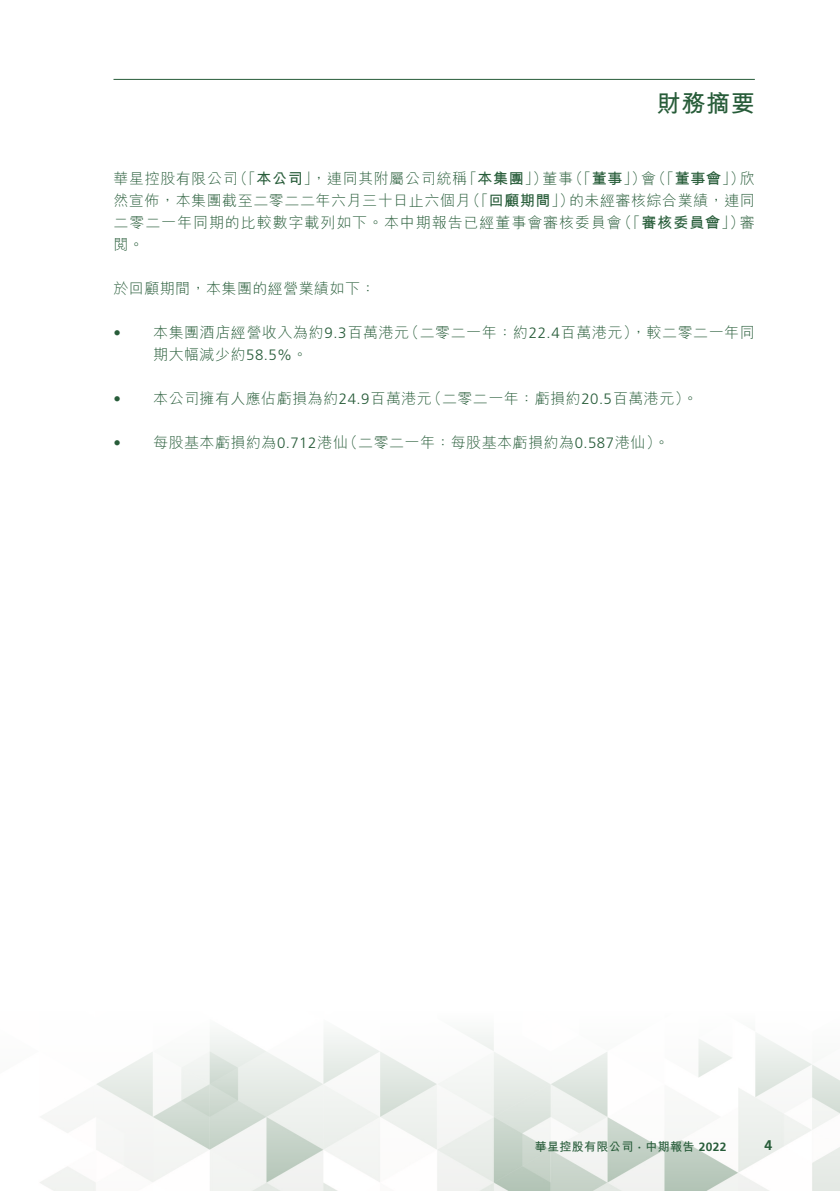
<style>
.page{position:relative;width:840px;height:1191px;background:#fff}
.page>*{position:absolute;margin:0;border:0;box-sizing:border-box;transform-origin:0 0}
.t1{font:700 24px "M Hei HK";color:#275c39}
.t2{font:300 15px "M Hei HK";letter-spacing:.035em;color:#275c39}
.t3{font:300 15px/22px "M Hei HK";letter-spacing:.06em;color:#275c39}
.t4{font:700 15px "M Hei HK";letter-spacing:.06em;color:#275c39}
.t5{font:300 15px "Frutiger LT Std";color:#275c39}
.t6{font:700 14px "Frutiger LT Std";color:#275c39}
.t7{font:700 12px "M Hei HK";letter-spacing:.03em;color:#275c39}
.s1{font-weight:700}
.s2{font-weight:300}
.s3{font-family:"Frutiger LT Std"}
</style>
<div class="page">
<img style="left:40px;top:1033px;width:799px;height:158px">
<hr style="left:113px;top:79px;width:641px;height:1px;background:#275c39">
<h1 class="t1" style="left:656px;top:86px;width:100px">財務摘要</h1>
<p class="t2" style="left:568px;top:170px;width:178px">（「<span class="s1">董事</span>」）（「<span class="s1">董事會</span>」）</p>
<p class="t2" style="left:233px;top:170px;width:235px">（「<span class="s1">本公司</span>，」連同其附屬公司統稱</p>
<p class="t2" style="left:462px;top:170px;width:87px">「<span class="s1">本集團</span>」）</p>
<p class="t2" style="left:640px;top:170px;width:16px">會</p>
<p class="t2" style="left:739px;top:170px;width:16px">欣</p>
<p class="t2" style="left:113px;top:170px;width:126px">華星控股有限公司</p>
<p class="t2" style="left:542px;top:170px;width:32px">董事</p>
<p class="t2" style="left:465px;top:192px;width:110px">（「<span class="s1">回顧期間</span>」）</p>
<p class="t2" style="left:568px;top:192px;width:187px">的未經審核綜合業績，連同</p>
<p class="t2" style="left:113px;top:192px;width:358px">然宣佈，本集團截至二零二二年六月三十日止六個月</p>
<p class="t4" style="left:617px;top:211px;width:129px"><span class="s2">（「</span>審核委員會<span class="s2">」）</span></p>
<p class="t3" style="left:113px;top:211px;width:509px">二零二一年同期的比較數字載列如下。本中期報告已經董事會審核委員會閱。</p>
<p class="t2" style="left:113px;top:280px;width:263px">於回顧期間，本集團的經營業績如下：</p>
<p class="t2" style="left:404px;top:324px;width:352px">（二零二一年：約<span class="s3">22.4</span>百萬港元，）較二零二一年同</p>
<p class="t2" style="left:739px;top:214px;width:16px">審</p>
<p class="t2" style="left:153px;top:324px;width:257px">本集團酒店經營收入為約<span class="s3">9.3</span>百萬港元</p>
<p class="t5" style="left:113px;top:324px;width:9px">•</p>
<p class="t5" style="left:113px;top:390px;width:9px">•</p>
<p class="t5" style="left:113px;top:434px;width:9px">•</p>
<p class="t2" style="left:153px;top:346px;width:156px">期大幅減少約<span class="s3">58.5%</span>。</p>
<p class="t2" style="left:153px;top:390px;width:280px">本公司擁有人應佔虧損為約<span class="s3">24.9</span>百萬港元</p>
<p class="t2" style="left:426px;top:390px;width:272px">（二零二一年：虧損約<span class="s3">20.5</span>百萬港元。(</p>
<p class="t2" style="left:342px;top:434px;width:327px">（二零二一年：每股基本虧損約為<span class="s3">0.587</span>港仙。(</p>
<p class="t2" style="left:153px;top:434px;width:196px">每股基本虧損約為<span class="s3">0.712</span>港仙</p>
<p class="t7" style="left:534px;top:1137px;width:193px">華星控股有限公司 <span class="s3">·</span> 中期報告 <span class="s3">2022</span></p>
<p class="t6" style="left:763px;top:1137px;width:9px">4</p>
</div>
